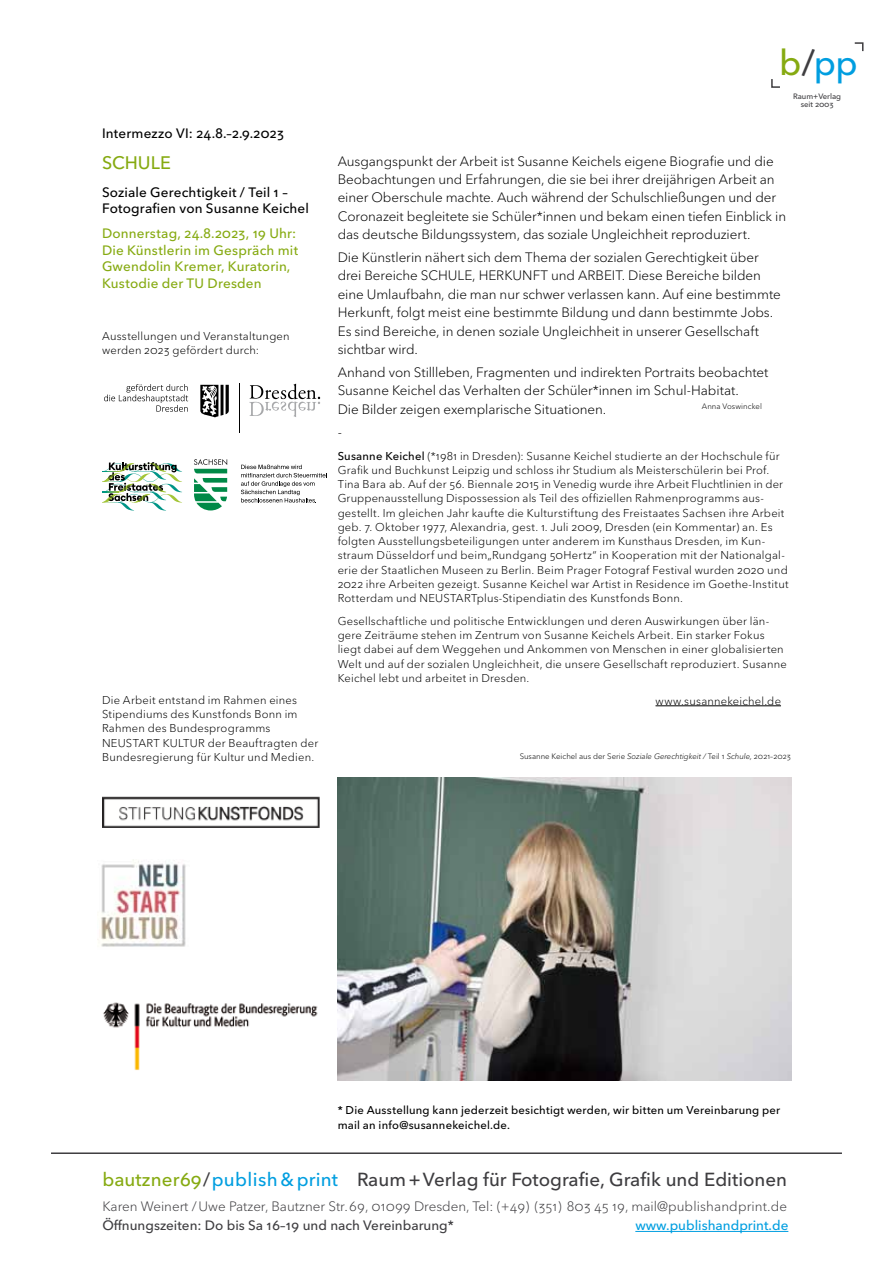
<style>
.page{position:relative;width:893px;height:1263px;background:#fff}
.page>*{position:absolute;margin:0;border:0;box-sizing:border-box;transform-origin:0 0}
.t1{font:500 35.1px "Avenir Next LT Pro";color:#009ee0}
.t2{font:500 18.75px "Avenir Next LT Pro";color:#3e3d40}
.t3{font:500 18px "Avenir Next LT Pro";color:#86aa11}
.t4{font:300 13.5px/18.5px "Avenir Next LT Pro";letter-spacing:-.005em;color:#000}
.t5{font:500 13.5px/16.5px "Avenir Next LT Pro";letter-spacing:.01em;color:#86aa11}
.t6{font:300 13.5px "Avenir Next LT Pro";color:#3e3d40}
.t7{font:500 13.5px/16.5px "Avenir Next LT Pro";letter-spacing:.01em;color:#000}
.t8{font:500 13.5px "Avenir Next LT Pro";color:#3e3d40}
.t9{font:500 13.5px "Avenir Next LT Pro";color:#009ee0}
.t10{font:300 11.25px/14.2px "Avenir Next LT Pro";letter-spacing:.02em;color:#000}
.t11{font:500 11.25px/14.2px "Avenir Next LT Pro";letter-spacing:.015em;color:#000}
.t12{font:300 7.8px "Avenir Next LT Pro";color:#000}
.t13{font:500 7.8px/7.8px "Avenir Next LT Pro";letter-spacing:-.01em;color:#3e3d40;text-align:center}
.s1{color:#86aa11}
.s2{color:#3e3d40}
.s3{font-weight:500}
.s4{font-style:italic}
.s5{color:#009ee0}
</style>
<div class="page">
<svg style="left:771px;top:79px;width:9px;height:9px"></svg>
<svg style="left:854px;top:42px;width:10px;height:10px"></svg>
<hr style="left:655px;top:705px;width:126px;height:1px;background:#000">
<hr style="left:635px;top:1231px;width:153px;height:1px;background:#009ee0">
<hr style="left:51px;top:1152px;width:791px;height:2px;background:#3e3d40">
<svg style="left:104px;top:384px;width:84px;height:28px"></svg>
<svg style="left:200px;top:385px;width:29px;height:32px"></svg>
<svg style="left:249px;top:384px;width:71px;height:33px"></svg>
<hr style="left:240px;top:384px;width:1px;height:49px;background:#000">
<svg style="left:102px;top:462px;width:80px;height:48px"></svg>
<svg style="left:194px;top:459px;width:33px;height:51px"></svg>
<svg style="left:241px;top:465px;width:86px;height:38px"></svg>
<img style="left:97px;top:860px;width:89px;height:87px">
<img style="left:103px;top:1002px;width:215px;height:68px">
<img style="left:338px;top:777px;width:453px;height:303px">
<img style="left:102px;top:797px;width:218px;height:31px">
<h1 class="t1" style="left:779px;top:41px;width:80px"><span class="s1">b</span><span class="s2">/</span>pp</h1>
<p class="t7" style="left:102px;top:125px;width:184px">Intermezzo VI: 24.8.–2.9.2023</p>
<h3 class="t3" style="left:102px;top:152px;width:70px">SCHULE</h3>
<p class="t7" style="left:102px;top:184px;width:208px">Soziale Gerechtigkeit / Teil 1 –<br>Fotografien von Susanne Keichel</p>
<p class="t5" style="left:102px;top:225px;width:198px">Donnerstag, 24.8.2023, 19 Uhr:<br>Die Künstlerin im Gespräch mit<br>Gwendolin Kremer, Kuratorin,<br>Kustodie der TU Dresden</p>
<p class="t10" style="left:102px;top:329px;width:189px">Ausstellungen und Veranstaltungen werden 2023 gefördert durch:</p>
<p class="t10" style="left:102px;top:693px;width:218px">Die Arbeit entstand im Rahmen eines Stipendiums des Kunstfonds Bonn im Rahmen des Bundesprogramms NEUSTART KULTUR der Beauftragten der Bundesregierung für Kultur und Medien.</p>
<p class="t13" style="left:793px;top:92px;width:49px">Raum+Verlag seit 2003</p>
<p class="t4" style="left:338px;top:152px;width:450px">Ausgangspunkt der Arbeit ist Susanne Keichels eigene Biografie und die Beobachtungen und Erfahrungen, die sie bei ihrer dreijährigen Arbeit an einer Oberschule machte. Auch während der Schulschließungen und der Coronazeit begleitete sie Schüler*innen und bekam einen tiefen Einblick in das deutsche Bildungssystem, das soziale Ungleichheit reproduziert.</p>
<p class="t4" style="left:338px;top:248px;width:445px">Die Künstlerin nähert sich dem Thema der sozialen Gerechtigkeit über drei Bereiche SCHULE, HERKUNFT und ARBEIT. Diese Bereiche bilden eine Umlaufbahn, die man nur schwer verlassen kann. Auf eine bestimmte Herkunft, folgt meist eine bestimmte Bildung und dann bestimmte Jobs.<br>Es sind Bereiche, in denen soziale Ungleichheit in unserer Gesellschaft sichtbar wird.</p>
<p class="t4" style="left:338px;top:363px;width:432px">Anhand von Stillleben, Fragmenten und indirekten Portraits beobachtet<br>Susanne Keichel das Verhalten der Schüler*innen im Schul-Habitat.<br>Die Bilder zeigen exemplarische Situationen.</p>
<p class="t12" style="left:702px;top:402px;width:62px">Anna Voswinckel</p>
<p class="t4" style="left:338px;top:423px;width:6px">-</p>
<p class="t10" style="left:338px;top:449px;width:453px"><span class="s3">Susanne Keichel</span> (*1981 in Dresden): Susanne Keichel studierte an der Hochschule für Grafik und Buchkunst Leipzig und schloss ihr Studium als Meisterschülerin bei Prof.<br>Tina Bara ab. Auf der 56. Biennale 2015 in Venedig wurde ihre Arbeit Fluchtlinien in der Gruppenausstellung Dispossession als Teil des offiziellen Rahmenprogramms aus&shy;gestellt. Im gleichen Jahr kaufte die Kulturstiftung des Freistaates Sachsen ihre Arbeit geb. 7. Oktober 1977, Alexandria, gest. 1. Juli 2009, Dresden (ein Kommentar) an. Es folgten Ausstellungsbeteiligungen unter anderem im Kunsthaus Dresden, im Kun&shy;straum Düsseldorf und beim„Rundgang 50Hertz“ in Kooperation mit der Nationalgal&shy;erie der Staatlichen Museen zu Berlin. Beim Prager Fotograf Festival wurden 2020 und 2022 ihre Arbeiten gezeigt. Susanne Keichel war Artist in Residence im Goethe-Institut Rotterdam und NEUSTARTplus-Stipendiatin des Kunstfonds Bonn.</p>
<p class="t10" style="left:338px;top:614px;width:451px">Gesellschaftliche und politische Entwicklungen und deren Auswirkungen über län&shy;gere Zeiträume stehen im Zentrum von Susanne Keichels Arbeit. Ein starker Fokus liegt dabei auf dem Weggehen und Ankommen von Menschen in einer globalisierten Welt und auf der sozialen Ungleichheit, die unsere Gesellschaft reproduziert. Susanne Keichel lebt und arbeitet in Dresden.</p>
<p class="t10" style="left:655px;top:694px;width:127px">www.susannekeichel.de</p>
<p class="t12" style="left:520px;top:752px;width:273px">Susanne Keichel aus der Serie <span class="s4">Soziale Gerechtigkeit /</span> Teil 1 <span class="s4">Schule,</span> 2021–2023</p>
<p class="t11" style="left:338px;top:1103px;width:444px">* Die Ausstellung kann jederzeit besichtigt werden, wir bitten um Vereinbarung per mail an info@susannekeichel.de.</p>
<h2 class="t2" style="left:102px;top:1168px;width:686px"><span class="s1">bautzner69</span>/<span class="s5">publish &amp; print</span> Raum+Verlag für Fotografie, Grafik und Editionen</h2>
<p class="t6" style="left:103px;top:1198px;width:686px">Karen Weinert /Uwe Patzer, Bautzner Str.69, 01099 Dresden, Tel: (+49) (351) 803 45 19, mail@publishandprint.de</p>
<p class="t8" style="left:102px;top:1217px;width:353px">Öffnungszeiten: Do bis Sa 16–19 und nach Vereinbarung*</p>
<p class="t9" style="left:635px;top:1217px;width:155px">www.publishandprint.de</p>
</div>
